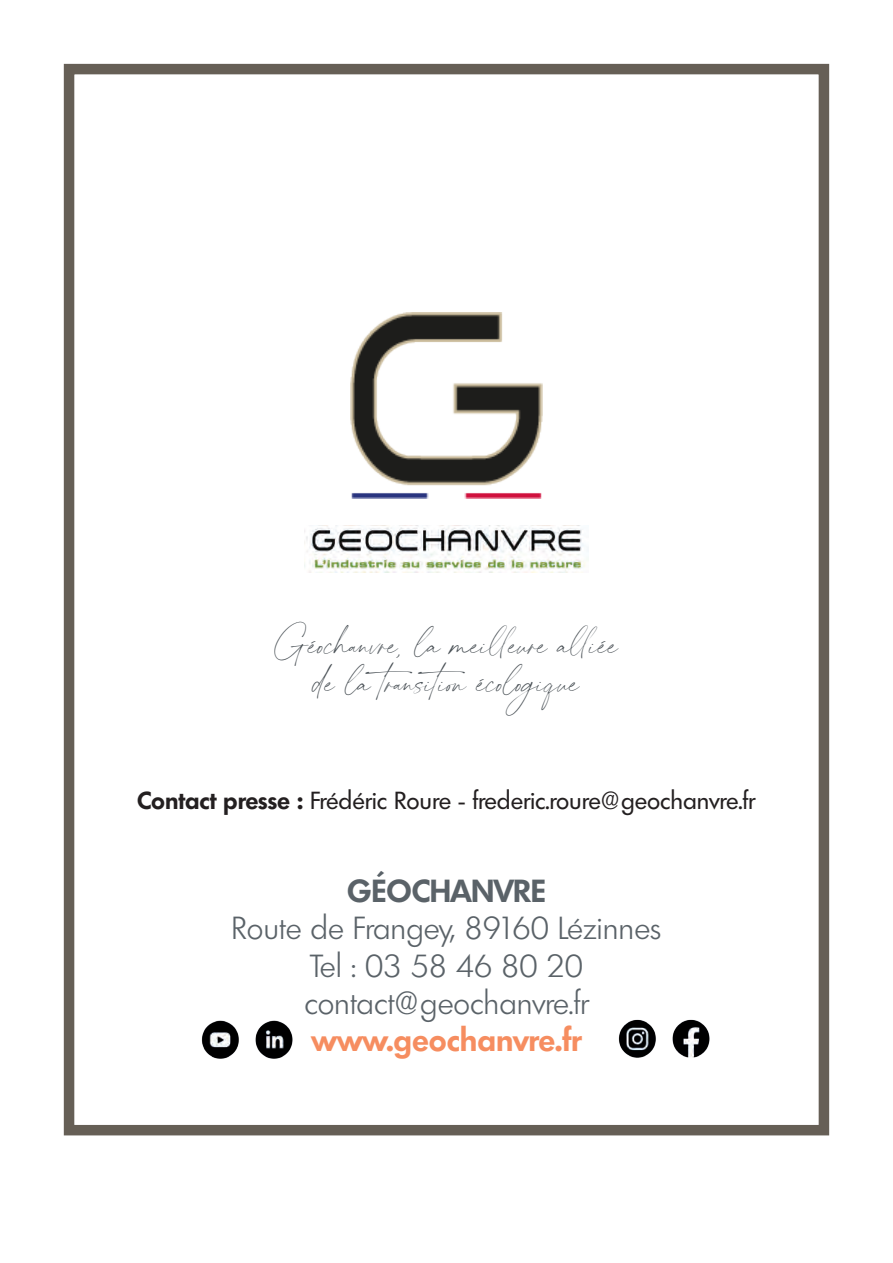
<style>
.page{position:relative;width:893px;height:1263px;background:#fff}
.page>*{position:absolute;margin:0;border:0;box-sizing:border-box;transform-origin:0 0}
.t1{font:31.5px/37.8px "theartisan";color:#495055;text-align:center}
.t2{font:300 31.05px/37.2px "Limerick Serial";color:#5a6268;text-align:center}
.t3{font:700 31.05px "Limerick Serial";color:#f68d60}
.Titre_de_la_newsletter{font:24px "Limerick Serial";color:#231f20}
.s1{font-weight:700}
</style>
<div class="page">
<img style="left:350px;top:313px;width:192px;height:186px">
<div style="left:64px;top:64px;width:765px;height:1071px;border:10px solid #665f56"></div>
<img style="left:304px;top:525px;width:284px;height:47px">
<img style="left:201px;top:1020px;width:92px;height:39px">
<img style="left:618px;top:1019px;width:91px;height:39px">
<p class="t1" style="left:274px;top:625px;width:345px">Géochanvre, la meilleure alliée de la transition écologique</p>
<p class="Titre_de_la_newsletter" style="left:137px;top:786px;width:619px"><span class="s1">Contact presse :</span> Frédéric Roure - frederic.roure@geochanvre.fr</p>
<p class="t2" style="left:231px;top:873px;width:431px"><span class="s1">GÉOCHANVRE<br></span>Route de Frangey, 89160 Lézinnes<br>Tel : 03 58 46 80 20 contact@geochanvre.fr</p>
<p class="t3" style="left:311px;top:1020px;width:271px">www.geochanvre.fr</p>
</div>
